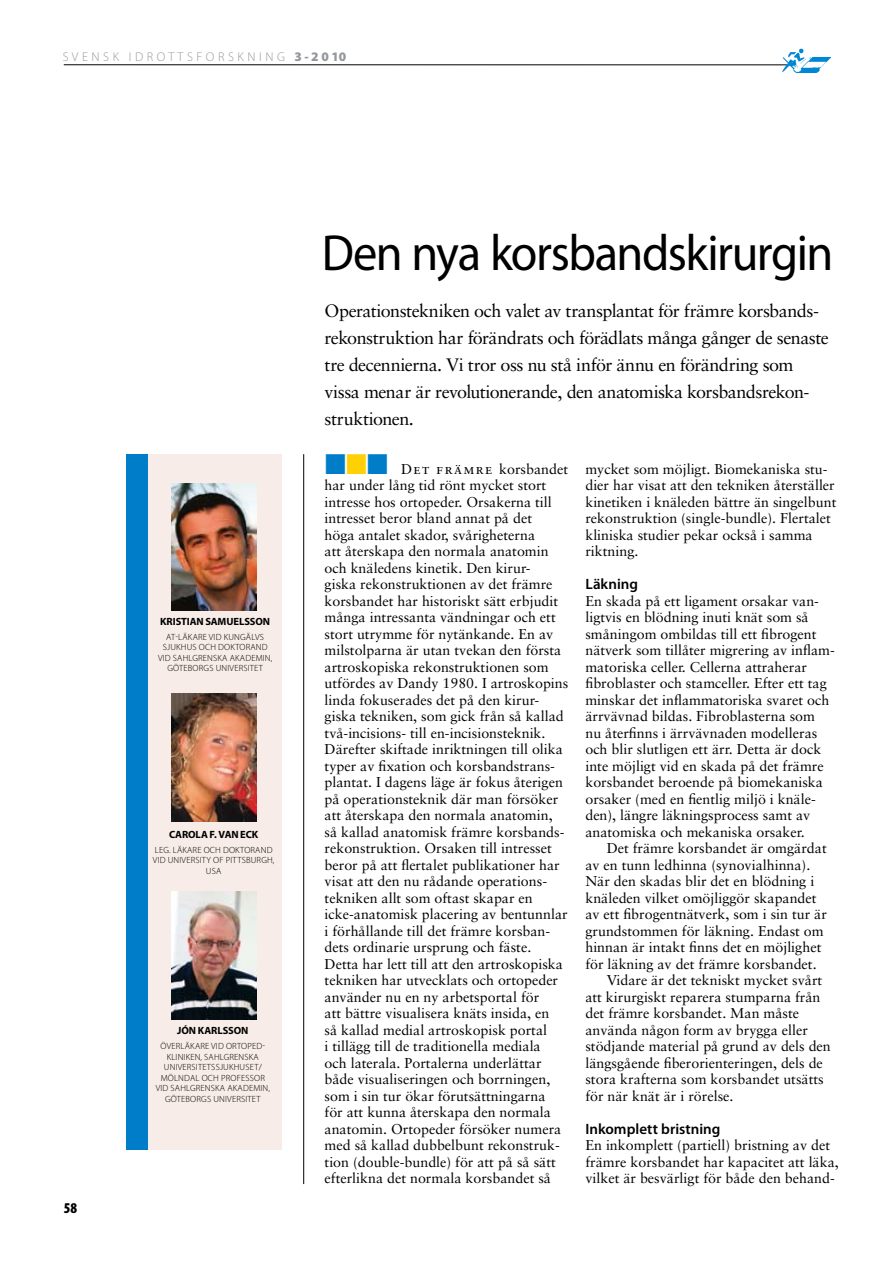
<style>
.page{position:relative;width:893px;height:1263px;background:#fff}
.page>*{position:absolute;margin:0;border:0;box-sizing:border-box;transform-origin:0 0}
.t1{font:51px "Myriad Pro";letter-spacing:-.03em;color:#000;scale:.95 1}
.t2{font:18px/27px "Sabon";letter-spacing:-.03em;color:#000}
.t3{font:600 15px "Myriad Pro";color:#000}
.t4{font:900 condensed 15px "Myriad Pro";color:#000}
.t5{font:14.25px/16.5px "Sabon";color:#000}
.t6{font:300 12.75px "Myriad Pro";color:#94989e}
.t7{font:700 10.5px "Myriad Pro";letter-spacing:-.01em;color:#000}
.t8{font:300 9px "Myriad Pro";letter-spacing:.02em;color:#000}
.s1{font-weight:900;font-size:13.05px}
.s2{color:#007dc9}
.s3{color:#ffd104}
.s4{font-family:"Sabon Roman SC"}
</style>
<div class="page">
<hr style="left:64px;top:64px;width:722px;height:1px;background:#000">
<img style="left:779px;top:48px;width:51px;height:24px">
<hr style="left:303px;top:454px;width:1px;height:730px;background:#000">
<div style="left:145px;top:454px;width:136px;height:695px;background:#f7ece7"></div>
<div style="left:126px;top:454px;width:21px;height:695px;background:#007dc9"></div>
<img style="left:172px;top:891px;width:85px;height:128px">
<img style="left:171px;top:483px;width:85px;height:128px">
<img style="left:172px;top:694px;width:85px;height:127px">
<p class="t6" style="left:63px;top:49px;width:285px">S V E N S K I D R O T T S F O R S K N I N G <span class="s1">3 - 2 0 10</span></p>
<p class="t4" style="left:64px;top:1199px;width:15px">58</p>
<p class="t7" style="left:160px;top:616px;width:112px">KRISTIAN SAMUELSSON</p>
<p class="t8" style="left:166px;top:632px;width:28px">AT-LÄKARE</p>
<p class="t8" style="left:209px;top:632px;width:52px">VID KUNGÄLVS</p>
<p class="t8" style="left:163px;top:642px;width:62px">SJUKHUS OCH DOKTORAND</p>
<p class="t8" style="left:158px;top:653px;width:41px">VID SAHLGRENSKA</p>
<p class="t8" style="left:230px;top:653px;width:12px">AKADE</p>
<p class="t8" style="left:256px;top:653px;width:18px">MIN,</p>
<p class="t8" style="left:167px;top:663px;width:32px">GÖTEBORGS</p>
<p class="t8" style="left:216px;top:663px;width:6px">UNIVERSITET</p>
<p class="t7" style="left:169px;top:828px;width:79px">CAROLA F. VAN ECK</p>
<p class="t8" style="left:155px;top:844px;width:34px">LEG. LÄKARE</p>
<p class="t8" style="left:204px;top:844px;width:26px">OCH DOKTORAND</p>
<p class="t8" style="left:153px;top:855px;width:21px">VID UNIVERSIT</p>
<p class="t8" style="left:207px;top:855px;width:29px">Y OF PITTS</p>
<p class="t8" style="left:246px;top:855px;width:30px">BURGH,</p>
<p class="t8" style="left:206px;top:865px;width:17px">USA</p>
<p class="t7" style="left:177px;top:1025px;width:73px">JÓN KARLSSON</p>
<p class="t8" style="left:160px;top:1041px;width:36px">ÖVER LÄKARE</p>
<p class="t8" style="left:211px;top:1041px;width:27px">VID ORTOPED</p>
<p class="t8" style="left:263px;top:1041px;width:4px">-</p>
<p class="t8" style="left:167px;top:1052px;width:14px">KLINIKEN</p>
<p class="t8" style="left:201px;top:1052px;width:30px">, SAHLGRENSKA</p>
<p class="t8" style="left:164px;top:1062px;width:6px">UNIVERSITETSS</p>
<p class="t8" style="left:220px;top:1062px;width:43px">JUKHUSET/</p>
<p class="t8" style="left:161px;top:1073px;width:24px">MÖLNDA</p>
<p class="t8" style="left:196px;top:1073px;width:32px">L OCH PROFESSOR</p>
<p class="t8" style="left:156px;top:1083px;width:41px">VID SAHLGRENSKA</p>
<p class="t8" style="left:227px;top:1083px;width:12px">AKADE</p>
<p class="t8" style="left:253px;top:1083px;width:18px">MIN,</p>
<p class="t8" style="left:165px;top:1094px;width:32px">GÖTEBORGS</p>
<p class="t8" style="left:213px;top:1094px;width:6px">UNIVERSITET</p>
<h1 class="t1" style="left:322px;top:225px;width:540px">Den nya korsbandskirurgin</h1>
<p class="t2" style="left:325px;top:297px;width:506px">Operationstekniken och valet av transplantat för främre korsbands&shy;rekonstruktion har förändrats och förädlats många gånger de senaste tre decennierna. Vi tror oss nu stå inför ännu en förändring som vissa menar är revolutionerande, den anatomiska korsbandsrekon&shy;struktionen.</p>
<p class="t5" style="left:325px;top:460px;width:245px"><span class="s2">■</span><span class="s3">■</span><span class="s2">■</span> <span class="s4">Det främre</span> korsbandet har under lång tid rönt mycket stort intresse hos ortopeder. Orsakerna till intresset beror bland annat på det<br>höga antalet skador, svårigheterna<br>att återskapa den normala anatomin och knäledens kinetik. Den kirur-<br>giska rekonstruktionen av det främre korsbandet har historiskt sätt erbjudit många intressanta vändningar och ett stort utrymme för nytänkande. En av milstolparna är utan tvekan den första artroskopiska rekonstruktionen som utfördes av Dandy 1980. I artroskopins linda fokuserades det på den kirur&shy;giska tekniken, som gick från så kallad två-incisions- till en-incisionsteknik.<br>Därefter skiftade inriktningen till olika typer av fixation och korsbandstrans&shy;plantat. I dagens läge är fokus återigen på operationsteknik där man försöker att återskapa den normala anatomin, så kallad anatomisk främre korsbands&shy;rekonstruktion. Orsaken till intresset beror på att flertalet publikationer har visat att den nu rådande operations&shy;tekniken allt som oftast skapar en icke-anatomisk placering av bentunnlar i förhållande till det främre korsban&shy;dets ordinarie ursprung och fäste.<br>Detta har lett till att den artroskopiska tekniken har utvecklats och ortopeder använder nu en ny arbetsportal för<br>att bättre visualisera knäts insida, en<br>så kallad medial artroskopisk portal<br>i tillägg till de traditionella mediala<br>och laterala. Portalerna underlättar både visualiseringen och borrningen, som i sin tur ökar förutsättningarna<br>för att kunna återskapa den normala anatomin. Ortopeder försöker numera med så kallad dubbelbunt rekonstruk&shy;tion (double-bundle) för att på så sätt efterlikna det normala korsbandet så</p>
<p class="t5" style="left:585px;top:460px;width:253px">mycket som möjligt. Biomekaniska stu&shy;dier har visat att den tekniken återställer kinetiken i knäleden bättre än singelbunt rekonstruktion (single-bundle). Flertalet kliniska studier pekar också i samma riktning.</p>
<p class="t3" style="left:585px;top:576px;width:54px">Läkning</p>
<p class="t5" style="left:585px;top:592px;width:251px">En skada på ett ligament orsakar van&shy;ligtvis en blödning inuti knät som så småningom ombildas till ett fibrogent nätverk som tillåter migrering av inflam&shy;matoriska celler. Cellerna attraherar fibroblaster och stamceller. Efter ett tag minskar det inflammatoriska svaret och ärrvävnad bildas. Fibroblasterna som<br>nu återfinns i ärrvävnaden modelleras och blir slutligen ett ärr. Detta är dock inte möjligt vid en skada på det främre korsbandet beroende på biomekaniska orsaker (med en fientlig miljö i knäle&shy;den), längre läkningsprocess samt av anatomiska och mekaniska orsaker.</p>
<p class="t5" style="left:607px;top:840px;width:222px">Det främre korsbandet är omgärdat</p>
<p class="t5" style="left:585px;top:856px;width:226px">av en tunn ledhinna (synovialhinna).</p>
<p class="t5" style="left:585px;top:873px;width:230px">När den skadas blir det en blödning i</p>
<p class="t5" style="left:585px;top:889px;width:233px">knäleden vilket omöjliggör skapandet</p>
<p class="t5" style="left:585px;top:906px;width:243px">av ett fibrogentnätverk, som i sin tur är</p>
<p class="t5" style="left:585px;top:922px;width:240px">grundstommen för läkning. Endast om</p>
<p class="t5" style="left:585px;top:939px;width:237px">hinnan är intakt finns det en möjlighet</p>
<p class="t5" style="left:585px;top:955px;width:233px">för läkning av det främre korsbandet.</p>
<p class="t5" style="left:607px;top:972px;width:217px">Vidare är det tekniskt mycket svårt</p>
<p class="t5" style="left:585px;top:988px;width:237px">att kirurgiskt reparera stumparna från</p>
<p class="t5" style="left:585px;top:1005px;width:215px">det främre korsbandet. Man måste</p>
<p class="t5" style="left:585px;top:1021px;width:224px">använda någon form av brygga eller</p>
<p class="t5" style="left:585px;top:1038px;width:247px">stödjande material på grund av dels den</p>
<p class="t5" style="left:585px;top:1054px;width:239px">längsgående fiberorienteringen, dels de</p>
<p class="t5" style="left:585px;top:1071px;width:240px">stora krafterna som korsbandet utsätts</p>
<p class="t5" style="left:585px;top:1087px;width:150px">för när knät är i rörelse.</p>
<p class="t3" style="left:585px;top:1120px;width:137px">Inkomplett bristning</p>
<p class="t5" style="left:585px;top:1137px;width:255px">En inkomplett (partiell) bristning av det främre korsbandet har kapacitet att läka, vilket är besvärligt för både den behand-</p>
</div>
